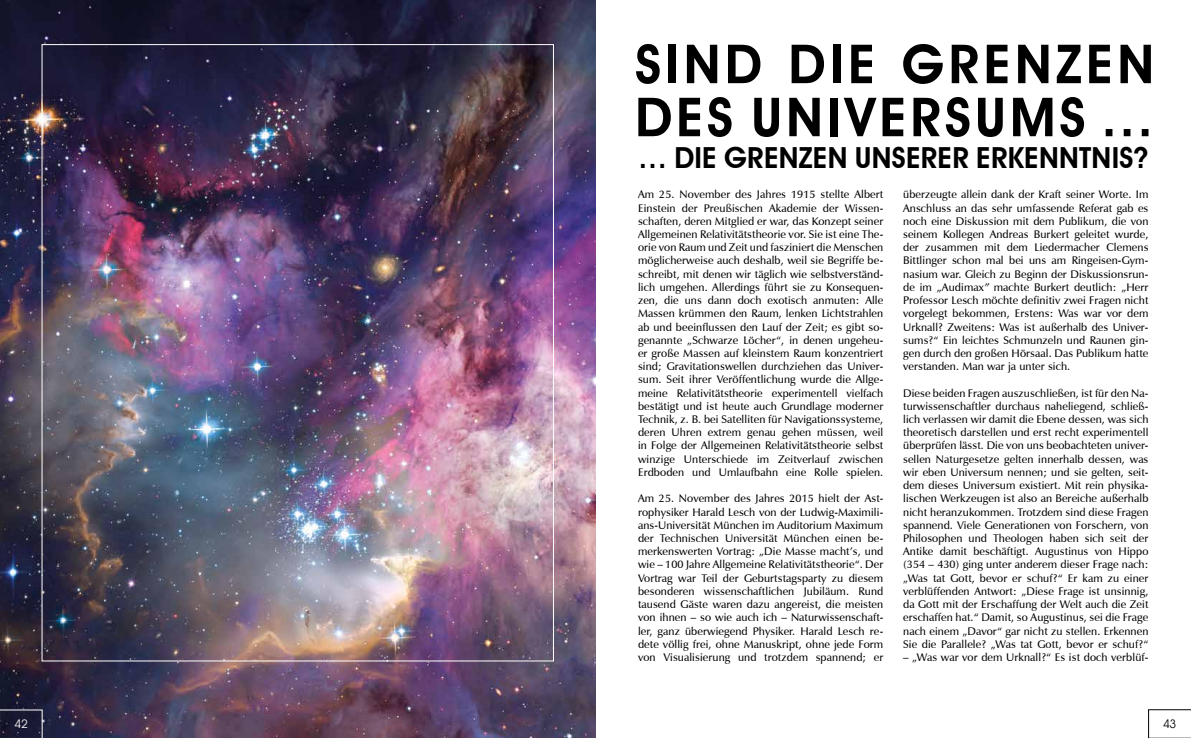
<style>
.page{position:relative;width:1191px;height:738px;background:#fff}
.page>*{position:absolute;margin:0;border:0;box-sizing:border-box;transform-origin:0 0}
.t1{font:600 54px/53px "Avant Garde IT Cby BT";letter-spacing:.075em;color:#000}
.t2{font:600 29px "Avant Garde IT Cby BT";letter-spacing:.01em;color:#000}
.t3{font:12px "Avant Garde Bk BT Book";color:#fff}
.t4{font:12px "Avant Garde Bk BT Book";color:#000}
.t5{font:600 11px/13.2px "Zapf Humanist 601 BT";letter-spacing:.01em;color:#000;text-align:justify}
.s1{font-style:italic}
</style>
<div class="page">
<img style="left:0;top:0;width:595px;height:737px">
<svg style="left:0;top:709px;width:43px;height:28px"></svg>
<svg style="left:1148px;top:709px;width:43px;height:28px"></svg>
<h1 class="t1" style="left:635px;top:41px;width:520px">SIND DIE GRENZEN<br>DES UNIVERSUMS …</h1>
<h2 class="t2" style="left:638px;top:145px;width:512px">… DIE GRENZEN UNSERER ERKENNTNIS?</h2>
<p class="t5" style="left:638px;top:189px;width:247px">Am 25. November des Jahres 1915 stellte Albert Einstein der Preußischen Akademie der Wissen&shy;schaften, deren Mitglied er war, das Konzept seiner Allgemeinen Relativitätstheorie vor. Sie ist eine The&shy;orie von Raum und Zeit und fasziniert die Menschen möglicherweise auch deshalb, weil sie Begriffe be&shy;schreibt, mit denen wir täglich wie selbstverständ&shy;lich umgehen. Allerdings führt sie zu Konsequen&shy;zen, die uns dann doch exotisch anmuten: Alle Massen krümmen den Raum, lenken Lichtstrahlen ab und beeinflussen den Lauf der Zeit; es gibt so&shy;genannte „Schwarze Löcher“, in denen ungeheu&shy;er große Massen auf kleinstem Raum konzentriert sind; Gravitationswellen durchziehen das Univer&shy;sum. Seit ihrer Veröffentlichung wurde die Allge&shy;meine Relativitätstheorie experimentell vielfach bestätigt und ist heute auch Grundlage moderner Technik, z. B. bei Satelliten für Navigationssysteme, deren Uhren extrem genau gehen müssen, weil in Folge der Allgemeinen Relativitätstheorie selbst winzige Unterschiede im Zeitverlauf zwischen Erdboden und Umlaufbahn eine Rolle spielen.</p>
<p class="t5" style="left:638px;top:492px;width:247px">Am 25. November des Jahres 2015 hielt der Ast&shy;rophysiker Harald Lesch von der Ludwig-Maximili&shy;ans-Universität München im Auditorium Maximum der Technischen Universität München einen be&shy;merkenswerten Vortrag: „Die Masse macht’s, und wie – 100 Jahre Allgemeine Relativitätstheorie“. Der Vortrag war Teil der Geburtstagsparty zu diesem besonderen wissenschaftlichen Jubiläum. Rund tausend Gäste waren dazu angereist, die meisten von ihnen – so wie auch ich – Naturwissenschaft&shy;ler, ganz überwiegend Physiker. Harald Lesch re&shy;dete völlig frei, ohne Manuskript, ohne jede Form von Visualisierung und trotzdem spannend; er</p>
<p class="t5" style="left:903px;top:189px;width:247px">überzeugte allein dank der Kraft seiner Worte. Im Anschluss an das sehr umfassende Referat gab es noch eine Diskussion mit dem Publikum, die von seinem Kollegen Andreas Burkert geleitet wurde, der zusammen mit dem Liedermacher Clemens Bittlinger schon mal bei uns am Ringeisen-Gym&shy;nasium war. Gleich zu Beginn der Diskussionsrun&shy;de im „Audimax<span class="s1">”</span> machte Burkert deutlich: „Herr Professor Lesch möchte definitiv zwei Fragen nicht vorgelegt bekommen, Erstens: Was war vor dem Urknall? Zweitens: Was ist außerhalb des Univer&shy;sums?“ Ein leichtes Schmunzeln und Raunen gin&shy;gen durch den großen Hörsaal. Das Publikum hatte verstanden. Man war ja unter sich.</p>
<p class="t5" style="left:903px;top:387px;width:247px">Diese beiden Fragen auszuschließen, ist für den Na&shy;turwissenschaftler durchaus naheliegend, schließ&shy;lich verlassen wir damit die Ebene dessen, was sich theoretisch darstellen und erst recht experimentell überprüfen lässt. Die von uns beobachteten univer&shy;sellen Naturgesetze gelten innerhalb dessen, was wir eben Universum nennen; und sie gelten, seit&shy;dem dieses Universum existiert. Mit rein physika&shy;lischen Werkzeugen ist also an Bereiche außerhalb nicht heranzukommen. Trotzdem sind diese Fragen spannend. Viele Generationen von Forschern, von Philosophen und Theologen haben sich seit der Antike damit beschäftigt. Augustinus von Hippo (354 – 430) ging unter anderem dieser Frage nach: „Was tat Gott, bevor er schuf?“ Er kam zu einer verblüffenden Antwort: „Diese Frage ist unsinnig, da Gott mit der Erschaffung der Welt auch die Zeit erschaffen hat.“ Damit, so Augustinus, sei die Frage nach einem „Davor“ gar nicht zu stellen. Erkennen Sie die Parallele? „Was tat Gott, bevor er schuf?“</p>
<p class="t5" style="left:903px;top:651px;width:247px">– „Was war vor dem Urknall?“ Es ist doch verblüf-</p>
<p class="t3" style="left:15px;top:719px;width:15px">42</p>
<p class="t4" style="left:1163px;top:719px;width:15px">43</p>
</div>
